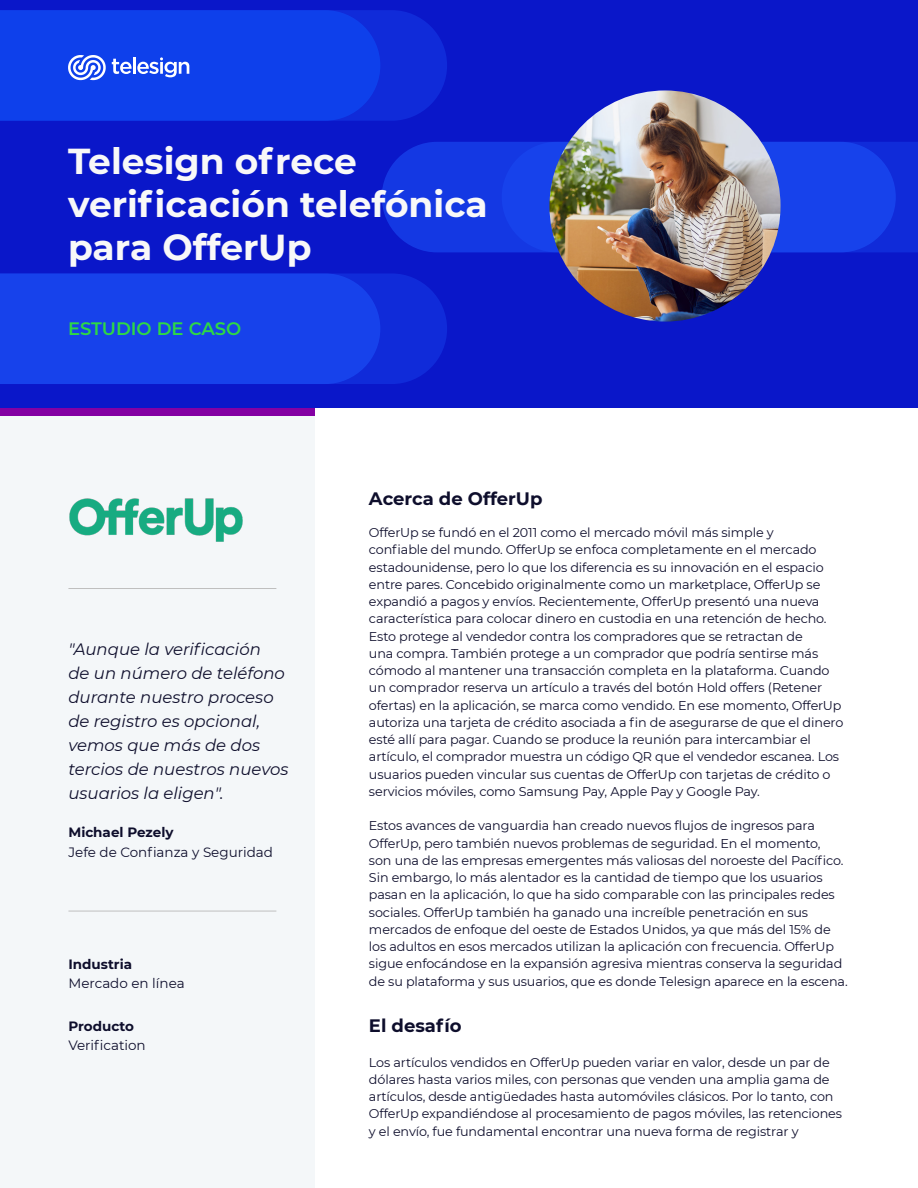
<style>
.page{position:relative;width:918px;height:1188px;background:#fff}
.page>*{position:absolute;margin:0;border:0;box-sizing:border-box;transform-origin:0 0}
.t1{font:700 36px/43.2px "Montserrat";color:#f8f8f8}
.Black_Description{font:700 18px "Montserrat";color:#0e0e2c}
.t2{font:600 18px "Montserrat";color:#2ed845}
.t3{font:italic 16.5px/24px "Montserrat";color:#0e0e2c}
.t4{font:13.5px "Montserrat";color:#0e0e2c}
.t5{font:700 13.5px "Montserrat";color:#0e0e2c}
.Black_Description-2{font:12.75px/17.2px "Montserrat";letter-spacing:-.01em;color:#0e0e2c}
</style>
<div class="page">
<div style="left:0;top:0;width:315px;height:1188px;background:#f4f7f9"></div>
<div style="left:0;top:0;width:918px;height:408px;background:#0a17c9"></div>
<div style="left:848px;top:142px;width:70px;height:110px;background:#102bd9"></div>
<div style="left:382px;top:142px;width:514px;height:110px;background:#1742eb;border-radius:55px"></div>
<svg style="left:380px;top:10px;width:67px;height:111px;fill:#102bd9"></svg>
<svg style="left:380px;top:274px;width:67px;height:110px;fill:#102bd9"></svg>
<div style="left:0;top:273px;width:380px;height:111px;background:#1742eb"></div>
<div style="left:0;top:408px;width:315px;height:8px;background:#8400a3"></div>
<img style="left:549px;top:90px;width:232px;height:232px;border-radius:116px">
<hr style="left:68px;top:588px;width:208px;height:1px;background:#bfbfbf">
<hr style="left:68px;top:911px;width:208px;height:1px;background:#bfbfbf">
<img style="left:69px;top:498px;width:174px;height:44px">
<div style="left:0;top:10px;width:380px;height:111px;background:#0e40eb"></div>
<p class="t1" style="left:68px;top:138px;width:421px">Telesign ofrece verificación telefónica para OfferUp</p>
<p class="t2" style="left:68px;top:316px;width:175px">ESTUDIO DE CASO</p>
<p class="t3" style="left:68px;top:636px;width:222px">"Aunque la verificación<br>de un número de teléfono durante nuestro proceso de registro es opcional, vemos que más de dos tercios de nuestros nuevos usuarios la eligen".</p>
<p class="t5" style="left:68px;top:823px;width:107px">Michael Pezely</p>
<p class="t4" style="left:68px;top:843px;width:206px">Jefe de Confianza y Seguridad</p>
<p class="t5" style="left:68px;top:954px;width:65px">Industria</p>
<p class="t4" style="left:68px;top:974px;width:118px">Mercado en línea</p>
<p class="t5" style="left:68px;top:1016px;width:67px">Producto</p>
<p class="t4" style="left:68px;top:1036px;width:79px">Verification</p>
<p class="Black_Description" style="left:369px;top:486px;width:175px">Acerca de OfferUp</p>
<p class="Black_Description-2" style="left:369px;top:524px;width:476px">OfferUp se fundó en el 2011 como el mercado móvil más simple y<br>confiable del mundo. OfferUp se enfoca completamente en el mercado estadounidense, pero lo que los diferencia es su innovación en el espacio entre pares. Concebido originalmente como un marketplace, OfferUp se expandió a pagos y envíos. Recientemente, OfferUp presentó una nueva característica para colocar dinero en custodia en una retención de hecho.<br>Esto protege al vendedor contra los compradores que se retractan de<br>una compra. También protege a un comprador que podría sentirse más cómodo al mantener una transacción completa en la plataforma. Cuando un comprador reserva un artículo a través del botón Hold offers (Retener ofertas) en la aplicación, se marca como vendido. En ese momento, OfferUp autoriza una tarjeta de crédito asociada a fin de asegurarse de que el dinero esté allí para pagar. Cuando se produce la reunión para intercambiar el artículo, el comprador muestra un código QR que el vendedor escanea. Los usuarios pueden vincular sus cuentas de OfferUp con tarjetas de crédito o servicios móviles, como Samsung Pay, Apple Pay y Google Pay.</p>
<p class="Black_Description-2" style="left:369px;top:817px;width:480px">Estos avances de vanguardia han creado nuevos flujos de ingresos para OfferUp, pero también nuevos problemas de seguridad. En el momento,<br>son una de las empresas emergentes más valiosas del noroeste del Pacífico.<br>Sin embargo, lo más alentador es la cantidad de tiempo que los usuarios pasan en la aplicación, lo que ha sido comparable con las principales redes sociales. OfferUp también ha ganado una increíble penetración en sus mercados de enfoque del oeste de Estados Unidos, ya que más del 15% de los adultos en esos mercados utilizan la aplicación con frecuencia. OfferUp sigue enfocándose en la expansión agresiva mientras conserva la seguridad de su plataforma y sus usuarios, que es donde Telesign aparece en la escena.</p>
<p class="Black_Description" style="left:369px;top:1013px;width:94px">El desafío</p>
<p class="Black_Description-2" style="left:369px;top:1053px;width:475px">Los artículos vendidos en OfferUp pueden variar en valor, desde un par de dólares hasta varios miles, con personas que venden una amplia gama de artículos, desde antigüedades hasta automóviles clásicos. Por lo tanto, con OfferUp expandiéndose al procesamiento de pagos móviles, las retenciones y el envío, fue fundamental encontrar una nueva forma de registrar y</p>
</div>
